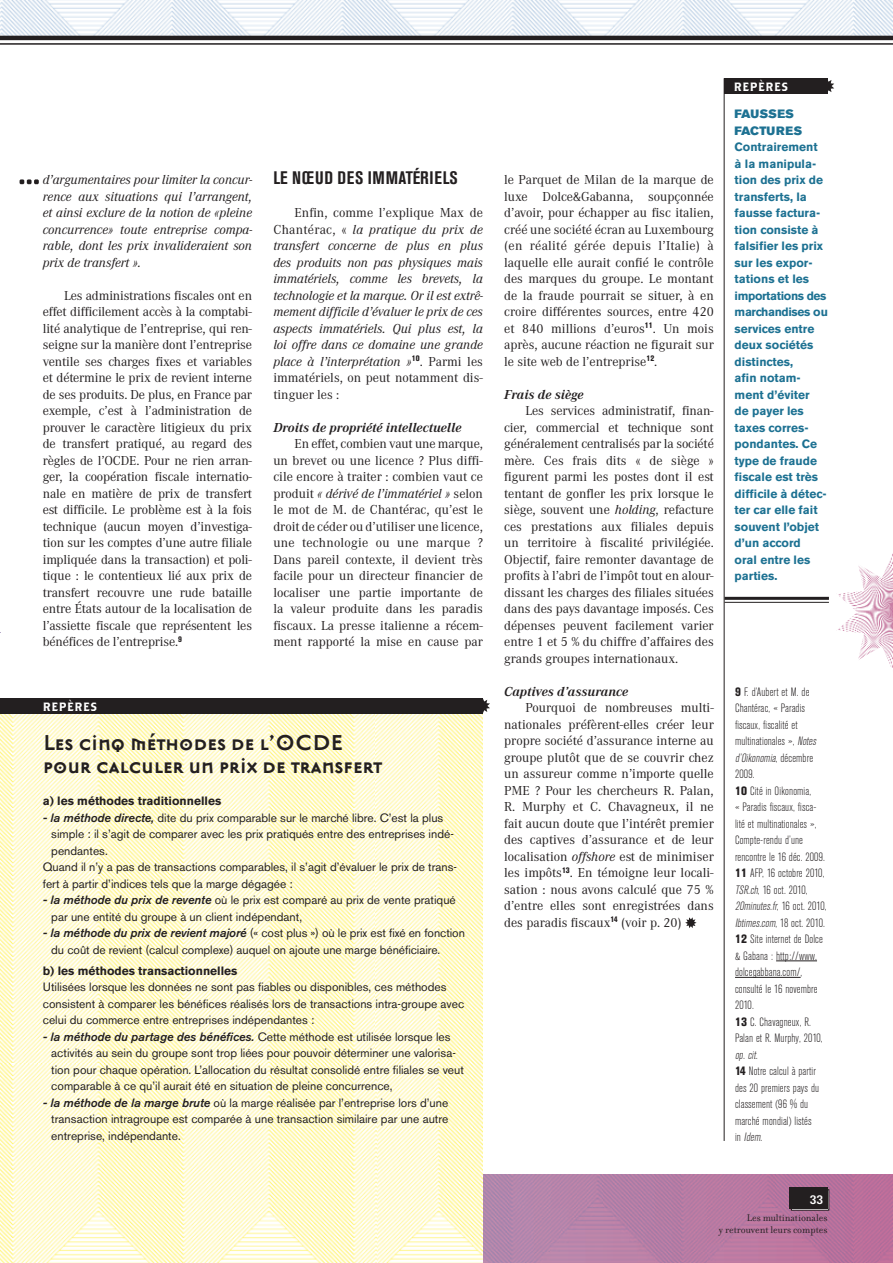
<style>
.page{position:relative;width:893px;height:1263px;background:#fff}
.page>*{position:absolute;margin:0;border:0;box-sizing:border-box;transform-origin:0 0}
.t1{font:700 24px/22.5px "Mason Sans Alternate";letter-spacing:-.02em;color:#231f20}
.t2{font:700 condensed 18px "Akzidenz Grotesk BE";letter-spacing:.035em;color:#231f20}
.t3{font:13.5px/16.5px "Corporate A";color:#231f20;text-align:justify}
.t4{font:italic 13.5px/16.5px "Corporate A";color:#231f20;text-align:justify}
.t5{font:italic 700 13.5px "Corporate A";color:#231f20}
.t6{font:12px/16.5px "Akzidenz Grotesk BE";color:#231f20}
.t7{font:300 condensed 12px/16.5px "Akzidenz Grotesk BE";letter-spacing:.01em;color:#231f20}
.t8{font:700 12px/16.5px "Akzidenz Grotesk BE";color:#1d7192}
.t9{font:700 12px "Akzidenz Grotesk BE";color:#231f20}
.t10{font:12px/16.5px "Akzidenz Grotesk BE Super";letter-spacing:.015em;color:#1d7192}
.t11{font:12px "Brothers";letter-spacing:.06em;color:#fff}
.t12{font:700 12px "Glypha";color:#fff}
.t13{font:10.5px/12px "Filosofia";color:#231f20;text-align:right}
.s1{font-style:normal}
.s2{font-style:italic}
.s3{font-weight:500;font-style:italic}
.s4{font-weight:800}
</style>
<div class="page">
<img style="left:483px;top:1174px;width:410px;height:89px">
<img style="left:0;top:0;width:893px;height:36px">
<hr style="left:0;top:36px;width:893px;height:4px;background:#231f20">
<hr style="left:0;top:43px;width:893px;height:2px;background:#231f20">
<div style="left:791px;top:1189px;width:38px;height:21px;border:1px solid #231f20"></div>
<div style="left:789px;top:1187px;width:38px;height:21px;background:#231f20"></div>
<img style="left:838px;top:553px;width:55px;height:115px">
<hr style="left:724px;top:78px;width:1px;height:1063px;background:#231f20">
<img style="left:0;top:714px;width:483px;height:549px">
<div style="left:0;top:698px;width:483px;height:15px;background:#231f20"></div>
<svg style="left:483px;top:699px;width:7px;height:14px"></svg>
<hr style="left:776px;top:960px;width:41px;height:1px;background:#231f20">
<hr style="left:735px;top:977px;width:66px;height:1px;background:#231f20">
<svg style="left:685px;top:917px;width:12px;height:11px"></svg>
<div style="left:724px;top:78px;width:104px;height:16px;background:#231f20"></div>
<svg style="left:828px;top:80px;width:6px;height:12px"></svg>
<hr style="left:724px;top:597px;width:105px;height:3px;background:#231f20">
<hr style="left:724px;top:602px;width:105px;height:1px;background:#231f20">
<svg style="left:20px;top:179px;width:19px;height:5px"></svg>
<p class="t4" style="left:43px;top:171px;width:211px">d’argumentaires pour limiter la concur&shy;rence aux situations qui l’arrangent, et ainsi exclure de la notion de «pleine concurrence» toute entreprise compa&shy;rable, dont les prix invalideraient son prix de transfert ».</p>
<p class="t3" style="left:43px;top:287px;width:211px;text-indent:21px">Les administrations fiscales ont en effet difficilement accès à la comptabi&shy;lité analytique de l’entreprise, qui ren&shy;seigne sur la manière dont l’entreprise ventile ses charges fixes et variables et détermine le prix de revient interne de ses produits. De plus, en France par exemple, c’est à l’administration de prouver le caractère litigieux du prix de transfert pratiqué, au regard des règles de l’OCDE. Pour ne rien arran&shy;ger, la coopération fiscale internatio&shy;nale en matière de prix de transfert est difficile. Le problème est à la fois technique (aucun moyen d’investiga&shy;tion sur les comptes d’une autre filiale impliquée dans la transaction) et poli&shy;tique : le contentieux lié aux prix de transfert recouvre une rude bataille entre États autour de la localisation de l’assiette fiscale que représentent les bénéfices de l’entreprise.<sup>9</sup></p>
<p class="t11" style="left:43px;top:699px;width:56px">REPÈRES</p>
<h2 class="t2" style="left:273px;top:167px;width:186px">LE NŒUD DES IMMATÉRIELS</h2>
<p class="t4" style="left:273px;top:204px;width:211px;text-indent:21px"><span class="s1">Enfin, comme l’explique Max de Chantérac, «</span> la pratique du prix de transfert concerne de plus en plus des produits non pas physiques mais immatériels, comme les brevets, la technologie et la marque. Or il est extrê&shy;mement difficile d’évaluer le prix de ces aspects immatériels. Qui plus est, la loi offre dans ce domaine une grande place à l’interprétation »<sup>10</sup><span class="s1">. Parmi les immatériels, on peut notamment dis&shy;tinguer les :</span></p>
<p class="t5" style="left:273px;top:419px;width:190px">Droits de propriété intellectuelle</p>
<p class="t3" style="left:273px;top:436px;width:211px;text-indent:21px">En effet, combien vaut une marque, un brevet ou une licence ? Plus diffi&shy;cile encore à traiter : combien vaut ce produit <span class="s2">« dérivé de l’immatériel »</span> selon le mot de M. de Chantérac, qu’est le droit de céder ou d’utiliser une licence, une technologie ou une marque ?<br>Dans pareil contexte, il devient très facile pour un directeur financier de localiser une partie importante de la valeur produite dans les paradis fiscaux. La presse italienne a récem&shy;ment rapporté la mise en cause par</p>
<h1 class="t1" style="left:43px;top:731px;width:341px">Les cinq méthodes de l’OCDE pour calculer un prix de transfert</h1>
<p class="t9" style="left:43px;top:794px;width:180px">a) les méthodes traditionnelles</p>
<p class="t6" style="left:43px;top:809px;width:402px"><span class="s3">- la méthode directe,</span> dite du prix comparable sur le marché libre. C’est la plus</p>
<p class="t6" style="left:51px;top:826px;width:404px">simple : il s’agit de comparer avec les prix pratiqués entre des entreprises indé-</p>
<p class="t6" style="left:51px;top:842px;width:58px">pendantes.</p>
<p class="t6" style="left:43px;top:859px;width:416px">Quand il n’y a pas de transactions comparables, il s’agit d’évaluer le prix de trans-</p>
<p class="t6" style="left:43px;top:875px;width:252px">fert à partir d’indices tels que la marge dégagée :</p>
<p class="t6" style="left:51px;top:892px;width:406px;text-indent:-9px"><span class="s3">- la méthode du prix de revente</span> où le prix est comparé au prix de vente pratiqué par une entité du groupe à un client indépendant,</p>
<p class="t6" style="left:51px;top:925px;width:415px;text-indent:-9px"><span class="s3">- la méthode du prix de revient majoré</span> (« cost plus ») où le prix est fixé en fonction du coût de revient (calcul complexe) auquel on ajoute une marge bénéficiaire.</p>
<p class="t9" style="left:43px;top:963px;width:196px">b) les méthodes transactionnelles</p>
<p class="t6" style="left:43px;top:979px;width:423px">Utilisées lorsque les données ne sont pas fiables ou disponibles, ces méthodes consistent à comparer les bénéfices réalisés lors de transactions intra-groupe avec celui du commerce entre entreprises indépendantes :</p>
<p class="t6" style="left:51px;top:1028px;width:414px;text-indent:-9px"><span class="s3">- la méthode du partage des bénéfices.</span> Cette méthode est utilisée lorsque les activités au sein du groupe sont trop liées pour pouvoir déterminer une valorisa&shy;tion pour chaque opération. L’allocation du résultat consolidé entre filiales se veut comparable à ce qu’il aurait été en situation de pleine concurrence,</p>
<p class="t6" style="left:51px;top:1094px;width:399px;text-align:justify;text-indent:-9px"><span class="s3">- la méthode de la marge brute</span> où la marge réalisée par l’entreprise lors d’une transaction intragroupe est comparée à une transaction similaire par une autre entreprise, indépendante.</p>
<p class="t3" style="left:504px;top:172px;width:211px">le Parquet de Milan de la marque de luxe Dolce&amp;Gabanna, soupçonnée d’avoir, pour échapper au fisc italien, créé une société écran au Luxembourg (en réalité gérée depuis l’Italie) à laquelle elle aurait confié le contrôle des marques du groupe. Le montant de la fraude pourrait se situer, à en croire différentes sources, entre 420 et 840 millions d’euros<sup>11</sup>. Un mois après, aucune réaction ne figurait sur le site web de l’entreprise<sup>12</sup>.</p>
<p class="t5" style="left:504px;top:386px;width:81px">Frais de siège</p>
<p class="t3" style="left:504px;top:403px;width:211px;text-indent:21px">Les services administratif, finan&shy;cier, commercial et technique sont généralement centralisés par la société mère. Ces frais dits « de siège » figurent parmi les postes dont il est tentant de gonfler les prix lorsque le siège, souvent une <span class="s2">holding</span>, refacture ces prestations aux filiales depuis un territoire à fiscalité privilégiée.<br>Objectif, faire remonter davantage de profits à l’abri de l’impôt tout en alour&shy;dissant les charges des filiales situées dans des pays davantage imposés. Ces dépenses peuvent facilement varier entre 1 et 5 % du chiffre d’affaires des grands groupes internationaux.</p>
<p class="t5" style="left:504px;top:683px;width:126px">Captives d’assurance</p>
<p class="t3" style="left:504px;top:700px;width:211px;text-indent:21px">Pourquoi de nombreuses multi&shy;nationales préfèrent-elles créer leur propre société d’assurance interne au groupe plutôt que de se couvrir chez un assureur comme n’importe quelle PME ? Pour les chercheurs R. Palan, R. Murphy et C. Chavagneux, il ne fait aucun doute que l’intérêt premier des captives d’assurance et de leur localisation <span class="s2">offshore</span> est de minimiser les impôts<sup>13</sup>. En témoigne leur locali&shy;sation : nous avons calculé que 75 % d’entre elles sont enregistrées dans des paradis fiscaux<sup>14</sup> (voir p. 20)</p>
<p class="t11" style="left:734px;top:79px;width:56px">REPÈRES</p>
<p class="t10" style="left:735px;top:106px;width:69px">FAUSSES<br>FACTURES</p>
<p class="t8" style="left:735px;top:139px;width:95px">Contrairement<br>à la manipula&shy;tion des prix de transferts, la fausse factura&shy;tion consiste à falsifier les prix sur les expor&shy;tations et les importations des marchandises ou services entre deux sociétés distinctes,<br>afin notam&shy;ment d’éviter<br>de payer les taxes corres&shy;pondantes. Ce type de fraude fiscale est très difficile à détec&shy;ter car elle fait souvent l’objet d’un accord<br>oral entre les parties.</p>
<p class="t7" style="left:735px;top:684px;width:93px"><span class="s4">9</span> F. d’Aubert et M. de<br>Chantérac, « Paradis fiscaux, fiscalité et multinationales », <span class="s2">Notes d’Oikonomia</span>, d é c e m b r e<br>2009.<br><span class="s4">10</span> Cité in Oikonomia,<br>« Paradis fiscaux, fisca&shy;lité et multinationales »,<br>Compte-rendu d’une rencontre le 16 déc. 2009.<br><span class="s4">11</span> AFP, 16 octobre 2010,<br><span class="s2">TSR.ch</span>, 16 oct. 2010,<br><span class="s2">20minutes.fr</span>, 1 6 o c t . 2 0 1 0 ,<br><span class="s2">Ibtimes.com</span>, 1 8 o c t . 2 0 1 0 .<br><span class="s4">12</span> Site internet de Dolce &amp; Gabana : http://www. dolcegabbana.com/, consulté le 16 novembre<br>2010.<br><span class="s4">13</span> C. Chavagneux, R.<br>Palan et R. Murphy, 2010,</p>
<p class="t7" style="left:735px;top:1047px;width:86px"><span class="s2">op.cit.<br></span><span class="s4">14</span> Notre calcul à partir des 20 premiers pays du classement (96 % du marché mondial) listés<br>i n <span class="s2">Idem</span>.</p>
<p class="t12" style="left:810px;top:1193px;width:15px">33</p>
<p class="t13" style="left:719px;top:1211px;width:110px">Les multinationales<br>y retrouvent leurs comptes</p>
</div>
